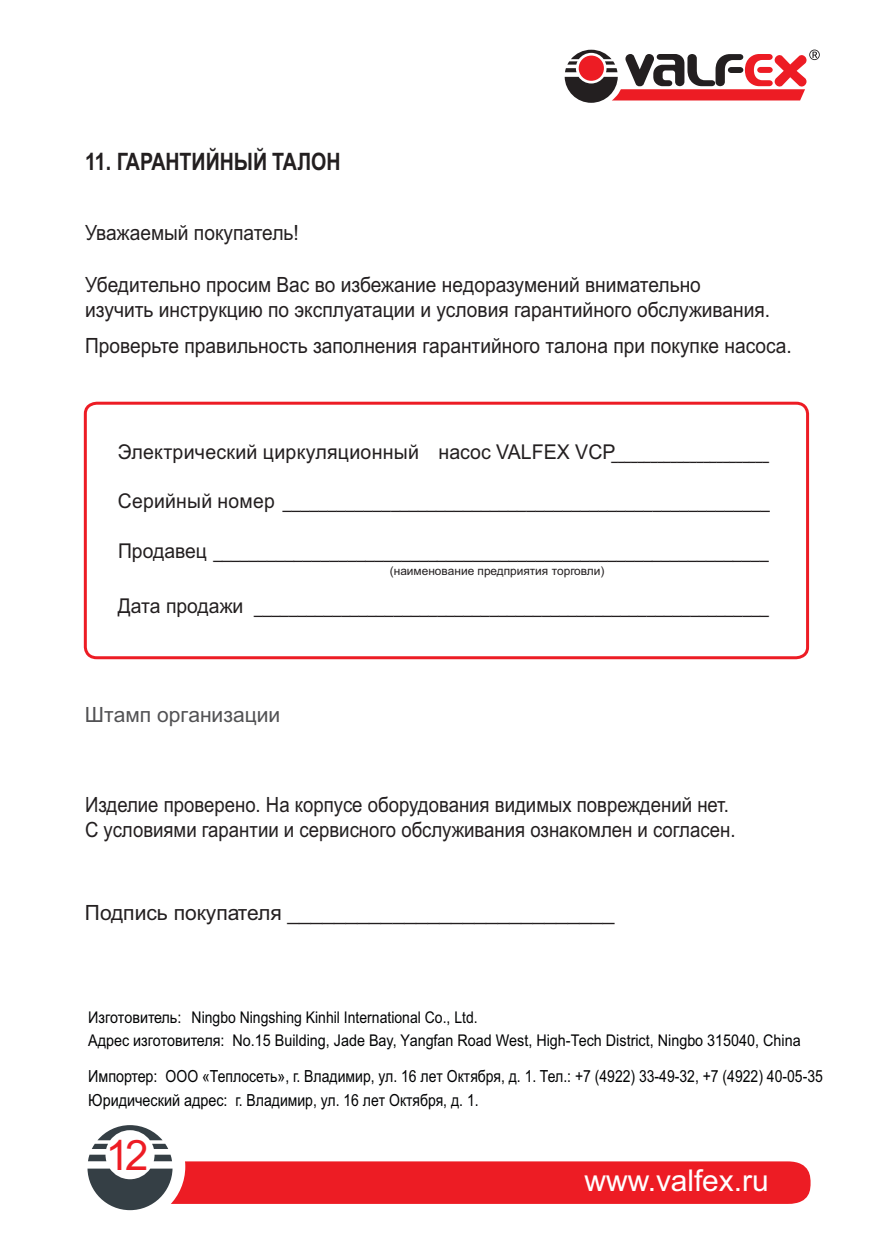
<style>
.page{position:relative;width:891px;height:1257px;background:#fff}
.page>*{position:absolute;margin:0;border:0;box-sizing:border-box;transform-origin:0 0}
.t1{font:42px "Arial";color:#ed1c24}
.t2{font:30px "Arial";color:#fff}
.t3{font:700 24px "Arial";color:#231f20;scale:.82 1}
.t4{font:21px/25.2px "Arial";color:#231f20;scale:.91 1}
.t5{font:21px/25.2px "Arial";color:#231f20;scale:.88 1}
.t6{font:21px "Arial";color:#231f20}
.t7{font:21px "Arial";color:#525254}
.t8{font:20.4px "Arial";letter-spacing:.015em;color:#231f20;scale:.95 1}
.t9{font:20.4px "Arial";letter-spacing:.015em;color:#231f20;scale:.96 1}
.t10{font:16.8px/24px "Arial";color:#020304;scale:.86 1}
.t11{font:16.2px/23.4px "Arial";color:#020304;scale:.89 1}
.t12{font:12px "Arial";color:#231f20}
</style>
<div class="page">
<div style="left:84px;top:402px;width:725px;height:257px;border:3px solid #ed1c24;border-radius:11px"></div>
<svg style="left:87px;top:1125px;width:724px;height:85px"></svg>
<svg style="left:565px;top:50px;width:255px;height:53px"></svg>
<p class="t3" style="left:85px;top:153px;width:313px">11. ГАРАНТИЙНЫЙ ТАЛОН</p>
<p class="t4" style="left:85px;top:222px;width:236px">Уважаемый покупатель!</p>
<p class="t4" style="left:85px;top:274px;width:754px">Убедительно просим Вас во избежание недоразумений внимательно изучить инструкцию по эксплуатации и условия гарантийного обслуживания.</p>
<p class="t4" style="left:85px;top:335px;width:778px">Проверьте правильность заполнения гарантийного талона при покупке насоса.</p>
<p class="t9" style="left:118px;top:444px;width:680px">Электрический циркуляционный насос VALFEX VCP________________________</p>
<p class="t8" style="left:118px;top:493px;width:688px">Серийный номер ______________________________________________________</p>
<p class="t8" style="left:118px;top:544px;width:687px">Продавец ______________________________________________________________</p>
<p class="t12" style="left:390px;top:567px;width:216px">(наименование предприятия торговли)</p>
<p class="t8" style="left:118px;top:598px;width:687px">Дата продажи ___________________________________________________________</p>
<p class="t7" style="left:85px;top:707px;width:197px">Штамп организации</p>
<p class="t5" style="left:85px;top:794px;width:741px">Изделие проверено. На корпусе оборудования видимых повреждений нет.<br>С условиями гарантии и сервисного обслуживания ознакомлен и согласен.</p>
<p class="t6" style="left:85px;top:905px;width:531px">Подпись покупателя ____________________________</p>
<p class="t11" style="left:88px;top:1007px;width:802px">Изготовитель: Ningbo Ningshing Kinhil International Co., Ltd.<br>Адрес изготовителя: No.15 Building, Jade Bay, Yangfan Road West, High-Tech District, Ningbo 315040, China</p>
<p class="t10" style="left:88px;top:1066px;width:856px">Импортер: ООО «Теплосеть», г. Владимир, ул. 16 лет Октября, д. 1. Тел.: +7 (4922) 33-49-32, +7 (4922) 40-05-35<br>Юридический адрес: г. Владимир, ул. 16 лет Октября, д. 1.</p>
<h1 class="t1" style="left:106px;top:1139px;width:44px">12</h1>
<h2 class="t2" style="left:584px;top:1170px;width:186px">www.valfex.ru</h2>
</div>
